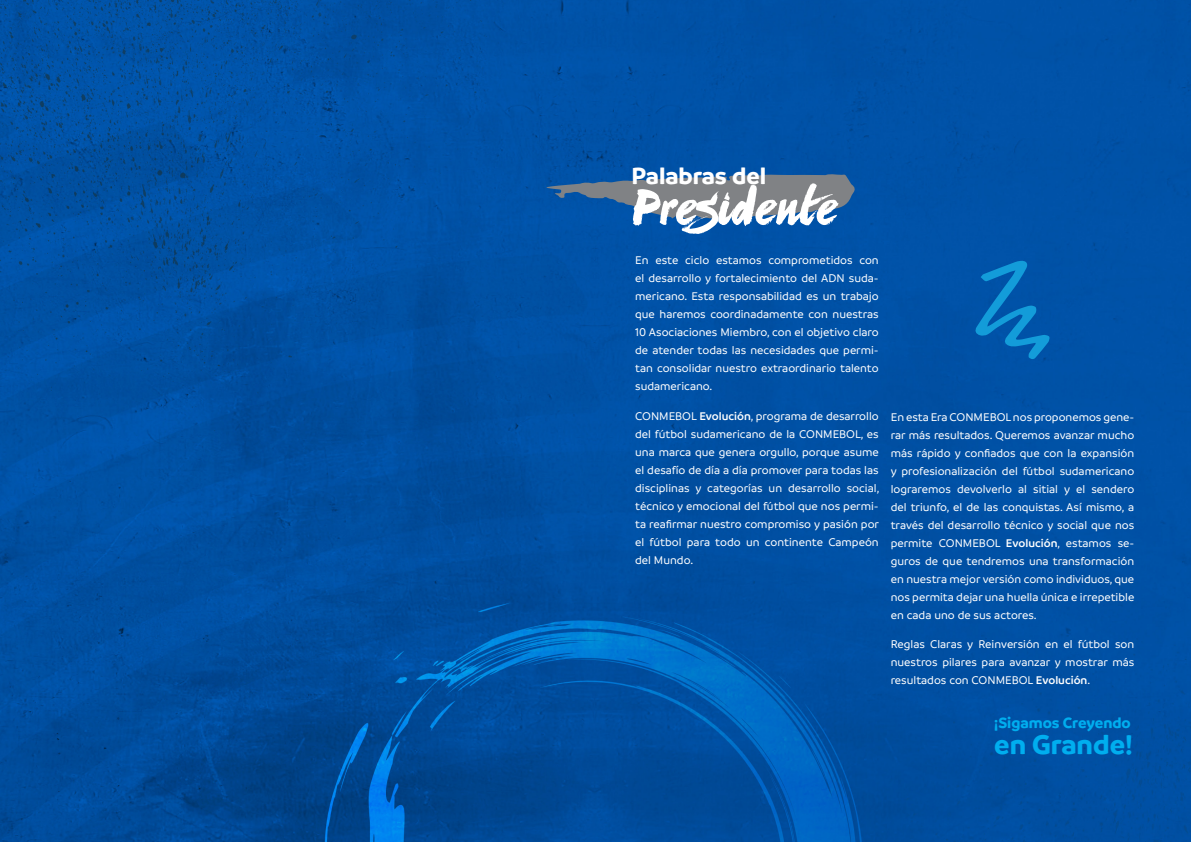
<style>
.page{position:relative;width:1191px;height:842px;background:#fff}
.page>*{position:absolute;margin:0;border:0;box-sizing:border-box;transform-origin:0 0}
.t1{font:50px "Milestone";color:#fff}
.t2{font:700 29px "Branding";color:#00aeef}
.t3{font:700 25px "Branding";color:#fff}
.t4{font:700 16px "Branding";color:#00aeef}
.t5{font:500 12px/18px "Branding";color:#fff;text-align:justify}
.s1{font-weight:600}
</style>
<div class="page">
<img style="left:0;top:0;width:426px;height:842px">
<img style="left:426px;top:0;width:765px;height:842px">
<img style="left:0;top:288px;width:406px;height:554px">
<svg style="left:278px;top:799px;width:38px;height:43px;background:#004084"></svg>
<img style="left:595px;top:0;width:170px;height:842px">
<div style="left:881px;top:0;width:310px;height:577px;background:#0052a6"></div>
<div style="left:873px;top:800px;width:38px;height:42px;background:#004b9a"></div>
<svg style="left:546px;top:173px;width:309px;height:46px;background:#537191"></svg>
<svg style="left:974px;top:260px;width:76px;height:100px;background:#0565b4"></svg>
<p class="t3" style="left:631px;top:161px;width:136px">Palabras del</p>
<p class="t1" style="left:631px;top:178px;width:207px">Presidente</p>
<p class="t5" style="left:635px;top:252px;width:245px">En este ciclo estamos comprometidos con el desarrollo y fortalecimiento del ADN suda&shy;mericano. Esta responsabilidad es un trabajo que haremos coordinadamente con nuestras 10 Asociaciones Miembro, con el objetivo claro de atender todas las necesidades que permi&shy;tan consolidar nuestro extraordinario talento sudamericano.</p>
<p class="t5" style="left:635px;top:407px;width:246px">CONMEBOL <span class="s1">Evolución</span>, programa de desarrollo del fútbol sudamericano de la CONMEBOL, es una marca que genera orgullo, porque asume el desafío de día a día promover para todas las disciplinas y categorías un desarrollo social, técnico y emocional del fútbol que nos permi&shy;ta reafirmar nuestro compromiso y pasión por el fútbol para todo un continente Campeón del Mundo.</p>
<p class="t5" style="left:890px;top:408px;width:245px">En esta Era CONMEBOLnos proponemos gene&shy;rar más resultados. Queremos avanzar mucho más rápido y confiados que con la expansión y profesionalización del fútbol sudamericano lograremos devolverlo al sitial y el sendero del triunfo, el de las conquistas. Así mismo, a través del desarrollo técnico y social que nos permite CONMEBOL <span class="s1">Evolución</span>, estamos se&shy;guros de que tendremos una transformación en nuestra mejor versión como individuos, que nos permita dejar una huella única e irrepetible en cada uno de sus actores.</p>
<p class="t5" style="left:890px;top:635px;width:245px">Reglas Claras y Reinversión en el fútbol son nuestros pilares para avanzar y mostrar más resultados con CONMEBOL <span class="s1">Evolución</span>.</p>
<p class="t4" style="left:994px;top:714px;width:138px">¡Sigamos Creyendo</p>
<p class="t2" style="left:994px;top:727px;width:140px">en Grande!</p>
</div>
